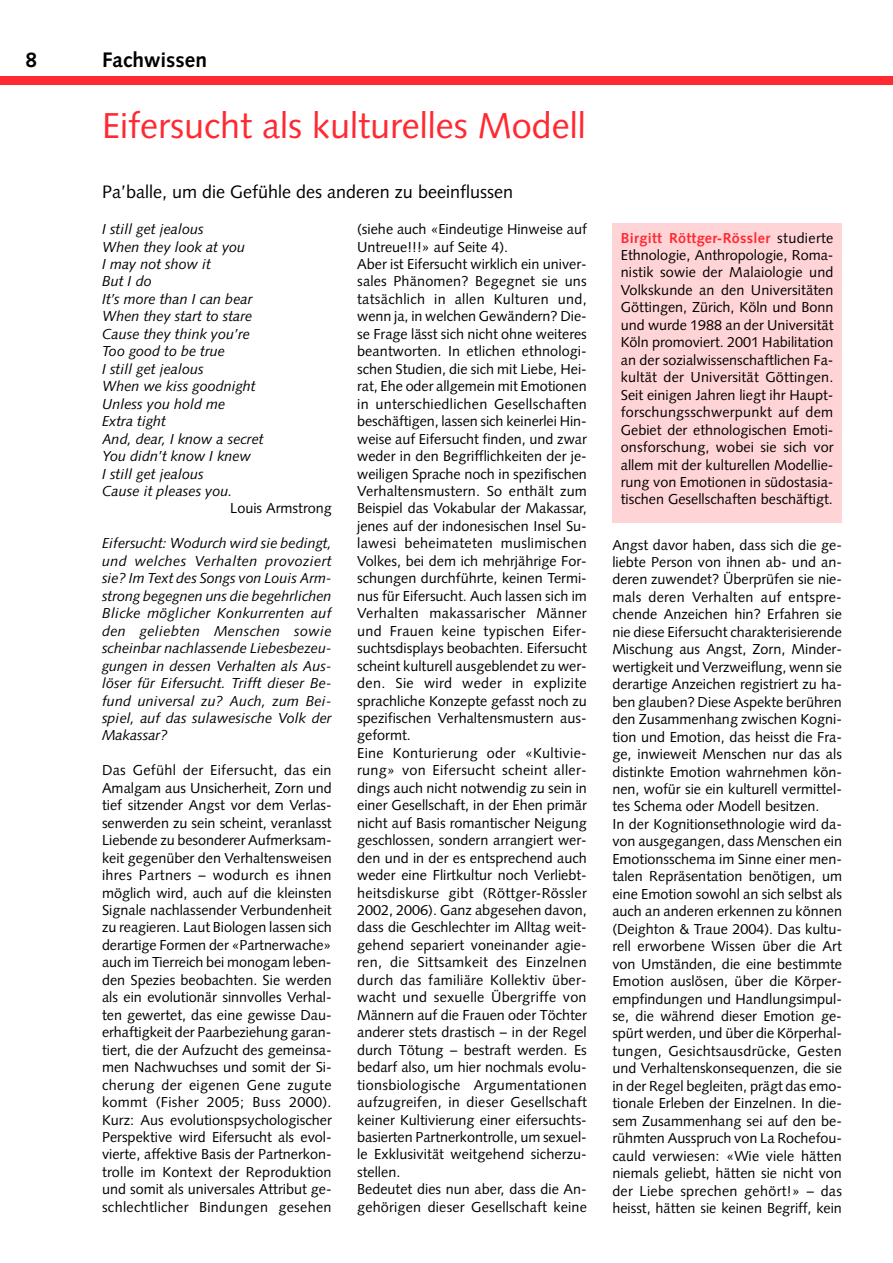
<style>
.page{position:relative;width:893px;height:1263px;background:#fff}
.page>*{position:absolute;margin:0;border:0;box-sizing:border-box;transform-origin:0 0}
.t1{font:36px "Syntax";color:#ff2932}
.t2{font:700 21px "Syntax";color:#000}
.t3{font:18px "Syntax";color:#000}
.t4{font:14.4px/17.4px "Syntax";color:#000;text-align:justify}
.t5{font:italic 14.4px/17.4px "Syntax";color:#000}
.s1{font-weight:700;color:#ff2932}
</style>
<div class="page">
<div style="left:0;top:77px;width:893px;height:8px;background:#ff2932"></div>
<div style="left:612px;top:223px;width:230px;height:299px;background:#ffd4d6"></div>
<h2 class="t2" style="left:26px;top:51px;width:13px">8</h2>
<h2 class="t2" style="left:102px;top:51px;width:106px">Fachwissen</h2>
<h1 class="t1" style="left:102px;top:111px;width:485px">Eifersucht als kulturelles Modell</h1>
<p class="t3" style="left:102px;top:184px;width:412px">Pa’balle, um die Gefühle des anderen zu beeinflussen</p>
<p class="t5" style="left:102px;top:222px;width:163px">I still get jealous<br>When they look at you<br>I may not show it<br>But I do<br>It’s more than I can bear<br>When they start to stare<br>Cause they think you’re<br>Too good to be true<br>I still get jealous<br>When we kiss goodnight<br>Unless you hold me<br>Extra tight<br>And, dear, I know a secret<br>You didn’t know I knew<br>I still get jealous<br>Cause it pleases you.</p>
<p class="t4" style="left:230px;top:501px;width:103px">Louis Armstrong</p>
<p class="t5" style="left:102px;top:536px;width:231px;text-align:justify">Eifersucht: Wodurch wird sie bedingt, und welches Verhalten provoziert sie? Im Text des Songs von Louis Arm&shy;strong begegnen uns die begehrlichen Blicke möglicher Konkurrenten auf den geliebten Menschen sowie scheinbar nachlassende Liebesbezeu&shy;gungen in dessen Verhalten als Aus&shy;löser für Eifersucht. Trifft dieser Be&shy;fund universal zu? Auch, zum Bei&shy;spiel, auf das sulawesische Volk der Makassar?</p>
<p class="t4" style="left:102px;top:763px;width:231px">Das Gefühl der Eifersucht, das ein Amalgam aus Unsicherheit, Zorn und tief sitzender Angst vor dem Verlas&shy;senwerden zu sein scheint, veranlasst Liebende zu besonderer Aufmerksam&shy;keit gegenüber den Verhaltensweisen ihres Partners – wodurch es ihnen möglich wird, auch auf die kleinsten Signale nachlassender Verbundenheit zu reagieren. Laut Biologen lassen sich derartige Formen der «Partnerwache» auch im Tierreich bei monogam leben&shy;den Spezies beobachten. Sie werden als ein evolutionär sinnvolles Verhal&shy;ten gewertet, das eine gewisse Dau&shy;erhaftigkeit der Paarbeziehung garan&shy;tiert, die der Aufzucht des gemeinsa&shy;men Nachwuchses und somit der Si&shy;cherung der eigenen Gene zugute kommt (Fisher 2005; Buss 2000).<br>Kurz: Aus evolutionspsychologischer Perspektive wird Eifersucht als evol&shy;vierte, affektive Basis der Partnerkon&shy;trolle im Kontext der Reproduktion und somit als universales Attribut ge&shy;schlechtlicher Bindungen gesehen</p>
<p class="t4" style="left:357px;top:222px;width:231px;text-align:left">(siehe auch «Eindeutige Hinweise auf Untreue!!!» auf Seite 4).<br>Aber ist Eifersucht wirklich ein univer&shy;sales Phänomen? Begegnet sie uns tatsächlich in allen Kulturen und, wenn ja, in welchen Gewändern? Die&shy;se Frage lässt sich nicht ohne weiteres beantworten. In etlichen ethnologi&shy;schen Studien, die sich mit Liebe, Hei&shy;rat, Ehe oder allgemein mit Emotionen in unterschiedlichen Gesellschaften beschäftigen, lassen sich keinerlei Hin&shy;weise auf Eifersucht finden, und zwar weder in den Begrifflichkeiten der je&shy;weiligen Sprache noch in spezifischen Verhaltensmustern. So enthält zum Beispiel das Vokabular der Makassar, jenes auf der indonesischen Insel Su&shy;lawesi beheimateten muslimischen Volkes, bei dem ich mehrjährige For&shy;schungen durchführte, keinen Termi&shy;nus für Eifersucht. Auch lassen sich im Verhalten makassarischer Männer und Frauen keine typischen Eifer&shy;suchtsdisplays beobachten. Eifersucht scheint kulturell ausgeblendet zu wer&shy;den. Sie wird weder in explizite sprachliche Konzepte gefasst noch zu spezifischen Verhaltensmustern aus&shy;geformt.<br>Eine Konturierung oder «Kultivie&shy;rung» von Eifersucht scheint aller&shy;dings auch nicht notwendig zu sein in einer Gesellschaft, in der Ehen primär nicht auf Basis romantischer Neigung geschlossen, sondern arrangiert wer&shy;den und in der es entsprechend auch weder eine Flirtkultur noch Verliebt&shy;heitsdiskurse gibt (Röttger-Rössler 2002, 2006). Ganz abgesehen davon, dass die Geschlechter im Alltag weit&shy;gehend separiert voneinander agie&shy;ren, die Sittsamkeit des Einzelnen durch das familiäre Kollektiv über&shy;wacht und sexuelle Übergriffe von Männern auf die Frauen oder Töchter anderer stets drastisch – in der Regel durch Tötung – bestraft werden. Es bedarf also, um hier nochmals evolu&shy;tionsbiologische Argumentationen aufzugreifen, in dieser Gesellschaft keiner Kultivierung einer eifersuchts&shy;basierten Partnerkontrolle, um sexuel&shy;le Exklusivität weitgehend sicherzu&shy;stellen.<br>Bedeutet dies nun aber, dass die An&shy;gehörigen dieser Gesellschaft keine</p>
<p class="t4" style="left:621px;top:230px;width:214px"><span class="s1">Birgitt Röttger-Rössler</span> studierte Ethnologie, Anthropologie, Roma&shy;nistik sowie der Malaiologie und Volkskunde an den Universitäten Göttingen, Zürich, Köln und Bonn und wurde 1988 an der Universität Köln promoviert. 2001 Habilitation an der sozialwissenschaftlichen Fa&shy;kultät der Universität Göttingen.<br>Seit einigen Jahren liegt ihr Haupt&shy;forschungsschwerpunkt auf dem Gebiet der ethnologischen Emoti&shy;onsforschung, wobei sie sich vor allem mit der kulturellen Modellie&shy;rung von Emotionen in südostasia&shy;tischen Gesellschaften beschäftigt.</p>
<p class="t4" style="left:612px;top:537px;width:231px;text-align:left">Angst davor haben, dass sich die ge&shy;liebte Person von ihnen ab- und an&shy;deren zuwendet? Überprüfen sie nie&shy;mals deren Verhalten auf entspre&shy;chende Anzeichen hin? Erfahren sie nie diese Eifersucht charakterisierende Mischung aus Angst, Zorn, Minder&shy;wertigkeit und Verzweiflung, wenn sie derartige Anzeichen registriert zu ha&shy;ben glauben? Diese Aspekte berühren den Zusammenhang zwischen Kogni&shy;tion und Emotion, das heisst die Fra&shy;ge, inwieweit Menschen nur das als distinkte Emotion wahrnehmen kön&shy;nen, wofür sie ein kulturell vermittel&shy;tes Schema oder Modell besitzen.<br>In der Kognitionsethnologie wird da&shy;von ausgegangen, dass Menschen ein Emotionsschema im Sinne einer men&shy;talen Repräsentation benötigen, um eine Emotion sowohl an sich selbst als auch an anderen erkennen zu können (Deighton &amp; Traue 2004). Das kultu&shy;rell erworbene Wissen über die Art von Umständen, die eine bestimmte Emotion auslösen, über die Körper&shy;empfindungen und Handlungsimpul&shy;se, die während dieser Emotion ge&shy;spürt werden, und über die Körperhal&shy;tungen, Gesichtsausdrücke, Gesten und Verhaltenskonsequenzen, die sie in der Regel begleiten, prägt das emo&shy;tionale Erleben der Einzelnen. In die&shy;sem Zusammenhang sei auf den be&shy;rühmten Ausspruch von La Rochefou&shy;cauld verwiesen: «Wie viele hätten niemals geliebt, hätten sie nicht von der Liebe sprechen gehört!» – das heisst, hätten sie keinen Begriff, kein</p>
</div>
